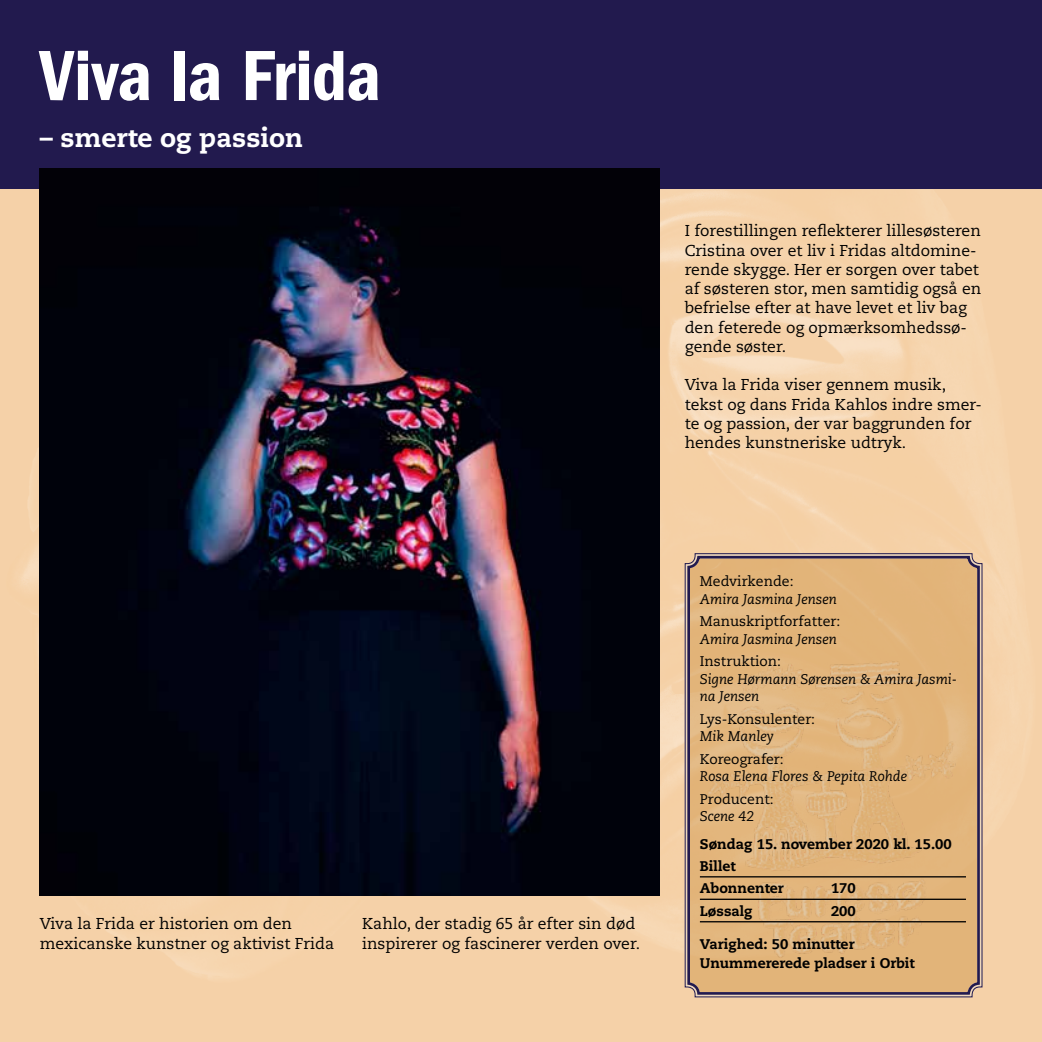
<style>
.page{position:relative;width:1042px;height:1042px;background:#fff}
.page>*{position:absolute;margin:0;border:0;box-sizing:border-box;transform-origin:0 0}
.t1{font:73.5px "ITC Franklin Gothic Std Dm Cd";letter-spacing:-.01em;color:#fff}
.t2{font:800 26.25px "Caecilia LT Std";color:#fff}
.t3{font:15.75px/19.2px "Caecilia LT Std";color:#000}
.t4{font:italic 14px/17.5px "Caecilia LT Std";color:#000}
.t5{font:800 14px/22.4px "Caecilia LT Std";color:#000}
.t6{font:14px "Caecilia LT Std";color:#000}
</style>
<div class="page">
<img style="left:0;top:189px;width:1042px;height:853px">
<div style="left:0;top:0;width:1042px;height:189px;background:#221a4e"></div>
<img style="left:40px;top:169px;width:620px;height:726px">
<svg style="left:684px;top:553px;width:299px;height:445px;background:#ddb27b"></svg>
<div style="left:687px;top:556px;width:293px;height:438px;border:3px solid #221a4e;border-radius:10px"></div>
<h1 class="t1" style="left:40px;top:34px;width:343px">Viva la Frida</h1>
<h2 class="t2" style="left:40px;top:122px;width:265px">– smerte og passion</h2>
<p class="t3" style="left:685px;top:221px;width:298px">I forestillingen reflekterer lillesøsteren Cristina over et liv i Fridas altdomine&shy;rende skygge. Her er sorgen over tabet af søsteren stor, men samtidig også en befrielse efter at have levet et liv bag den feterede og opmærksomhedssø&shy;gende søster.</p>
<p class="t3" style="left:685px;top:375px;width:299px">Viva la Frida viser gennem musik, tekst og dans Frida Kahlos indre smer&shy;te og passion, der var baggrunden for hendes kunstneriske udtryk.</p>
<p class="t3" style="left:40px;top:914px;width:296px">Viva la Frida er historien om den mexicanske kunstner og aktivist Frida</p>
<p class="t3" style="left:362px;top:914px;width:280px">Kahlo, der stadig 65 år efter sin død inspirerer og fascinerer verden over.</p>
<p class="t6" style="left:700px;top:573px;width:95px">Medvirkende:</p>
<p class="t4" style="left:700px;top:590px;width:139px">Amira Jasmina Jensen</p>
<p class="t6" style="left:700px;top:613px;width:142px">Manuskriptforfatter:</p>
<p class="t4" style="left:700px;top:630px;width:139px">Amira Jasmina Jensen</p>
<p class="t6" style="left:700px;top:653px;width:83px">Instruktion:</p>
<p class="t4" style="left:700px;top:670px;width:259px">Signe Hørmann Sørensen &amp; Amira Jasmi&shy;na Jensen</p>
<p class="t6" style="left:700px;top:711px;width:117px">Lys-Konsulenter:</p>
<p class="t4" style="left:700px;top:728px;width:76px">Mik Manley</p>
<p class="t6" style="left:700px;top:750px;width:85px">Koreografer:</p>
<p class="t4" style="left:700px;top:768px;width:209px">Rosa Elena Flores &amp; Pepita Rohde</p>
<p class="t6" style="left:700px;top:790px;width:75px">Producent:</p>
<p class="t4" style="left:700px;top:808px;width:56px">Scene 42</p>
<p class="t5" style="left:700px;top:832px;width:253px">Søndag 15. november 2020 kl. 15.00<br>Billet<br>Abonnenter</p>
<p class="t5" style="left:831px;top:877px;width:26px">170</p>
<p class="t5" style="left:700px;top:900px;width:54px">Løssalg</p>
<p class="t5" style="left:831px;top:900px;width:26px">200</p>
<p class="t5" style="left:700px;top:934px;width:216px;line-height:19.2px">Varighed: 50 minutter<br>Unummererede pladser i Orbit</p>
</div>
